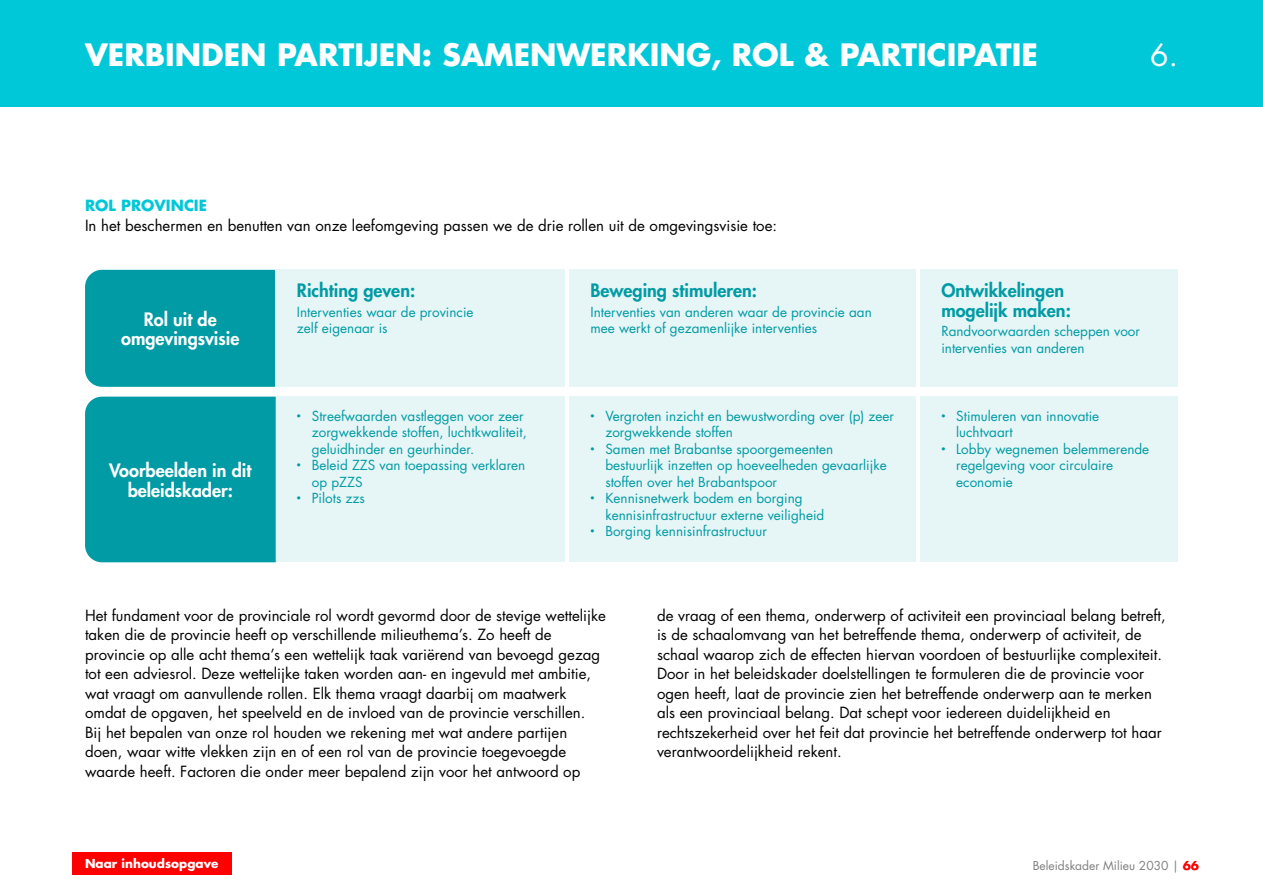
<style>
.page{position:relative;width:1263px;height:893px;background:#fff}
.page>*{position:absolute;margin:0;border:0;box-sizing:border-box;transform-origin:0 0}
.KOP_HS_vervolg{font:700 30px "Futura Std";color:#fff}
.KOP_HS_vervolg-2{font:30px "Futura Std";color:#fff}
.t1{font:800 18px/19.5px "Futura Std";color:#009ba4}
.t2{font:800 18px/19.5px "Futura Std";color:#fff;text-align:center}
.PLATTE_TEKST{font:15px/19.5px "Futura Std";color:#000}
.t3{font:700 15px "Futura Std";color:#00c8d8}
.t4{font:13.5px/16.5px "Futura Std";color:#009ba4}
.t5{font:12px "Futura Std";color:#808080}
.t6{font:700 12px "Futura Std";color:#fff}
.s1{font-family:"Futura";font-weight:800;font-stretch:condensed}
.s2{font-weight:700;color:#f00}
</style>
<div class="page">
<div style="left:72px;top:852px;width:159px;height:22px;background:#f00"></div>
<div style="left:0;top:0;width:1263px;height:106px;background:#00c8d8"></div>
<div style="left:85px;top:270px;width:191px;height:117px;background:#009ba4"></div>
<div style="left:276px;top:270px;width:289px;height:117px;background:#e6f5f6"></div>
<div style="left:920px;top:270px;width:258px;height:117px;background:#e6f5f6"></div>
<div style="left:569px;top:270px;width:346px;height:117px;background:#e6f5f6"></div>
<div style="left:276px;top:397px;width:289px;height:165px;background:#e6f5f6"></div>
<div style="left:920px;top:397px;width:258px;height:165px;background:#e6f5f6"></div>
<div style="left:569px;top:397px;width:346px;height:165px;background:#e6f5f6"></div>
<div style="left:85px;top:397px;width:191px;height:165px;background:#009ba4"></div>
<p class="KOP_HS_vervolg" style="left:85px;top:34px;width:954px">VERBINDEN PARTIJEN: SAMENWERKING, ROL &amp; PARTICIPATIE</p>
<p class="KOP_HS_vervolg-2" style="left:1150px;top:35px;width:29px">6.</p>
<h1 class="t3" style="left:85px;top:196px;width:123px">ROL PROVINCIE</h1>
<p class="PLATTE_TEKST" style="left:85px;top:216px;width:694px">In het beschermen en benutten van onze leefomgeving passen we de drie rollen uit de omgevingsvisie toe:</p>
<h3 class="t2" style="left:121px;top:310px;width:120px">Rol uit de omgevingsvisie</h3>
<h3 class="t1" style="left:297px;top:281px;width:120px">Richting geven:</h3>
<h3 class="t4" style="left:297px;top:304px;width:178px">Interventies waar de provincie zelf eigenaar is</h3>
<h3 class="t1" style="left:590px;top:281px;width:168px">Beweging stimuleren:</h3>
<h3 class="t4" style="left:590px;top:304px;width:283px">Interventies van anderen waar de provincie aan mee werkt of gezamenlijke interventies</h3>
<h3 class="t1" style="left:941px;top:281px;width:131px">Ontwikkelingen mogelijk maken:</h3>
<h3 class="t4" style="left:941px;top:323px;width:200px">Randvoorwaarden scheppen voor interventies van anderen</h3>
<h3 class="t2" style="left:109px;top:461px;width:144px">Voorbeelden in dit beleidskader:</h3>
<p class="t4" style="left:312px;top:407px;width:217px;text-indent:-15px"><span class="s1">·</span> Streefwaarden vastleggen voor zeer zorgwekkende stoffen, luchtkwaliteit, geluidhinder en geurhinder.</p>
<p class="t4" style="left:312px;top:457px;width:215px;text-indent:-15px"><span class="s1">·</span> Beleid ZZS van toepassing verklaren op pZZS</p>
<p class="t4" style="left:297px;top:490px;width:70px"><span class="s1">·</span> Pilots zzs</p>
<p class="t4" style="left:605px;top:407px;width:290px;text-indent:-15px"><span class="s1">·</span> Vergroten inzicht en bewustwording over (p) zeer zorgwekkende stoffen</p>
<p class="t4" style="left:605px;top:440px;width:283px;text-indent:-15px"><span class="s1">·</span> Samen met Brabantse spoorgemeenten bestuurlijk inzetten op hoeveelheden gevaarlijke stoffen over het Brabantspoor</p>
<p class="t4" style="left:605px;top:490px;width:221px;text-indent:-15px"><span class="s1">·</span> Kennisnetwerk bodem en borging kennisinfrastructuur externe veiligheid</p>
<p class="t4" style="left:590px;top:523px;width:178px"><span class="s1">·</span> Borging kennisinfrastructuur</p>
<p class="t4" style="left:956px;top:407px;width:145px;text-indent:-15px"><span class="s1">·</span> Stimuleren van innovatie luchtvaart</p>
<p class="t4" style="left:956px;top:440px;width:195px;text-indent:-15px"><span class="s1">·</span> Lobby wegnemen belemmerende regelgeving voor circulaire economie</p>
<p class="PLATTE_TEKST" style="left:85px;top:606px;width:522px">Het fundament voor de provinciale rol wordt gevormd door de stevige wettelijke taken die de provincie heeft op verschillende milieuthema’s. Zo heeft de provincie op alle acht thema’s een wettelijk taak variërend van bevoegd gezag tot een adviesrol. Deze wettelijke taken worden aan- en ingevuld met ambitie, wat vraagt om aanvullende rollen. Elk thema vraagt daarbij om maatwerk omdat de opgaven, het speelveld en de invloed van de provincie verschillen.<br>Bij het bepalen van onze rol houden we rekening met wat andere partijen doen, waar witte vlekken zijn en of een rol van de provincie toegevoegde waarde heeft. Factoren die onder meer bepalend zijn voor het antwoord op</p>
<p class="PLATTE_TEKST" style="left:657px;top:606px;width:510px">de vraag of een thema, onderwerp of activiteit een provinciaal belang betreft, is de schaalomvang van het betreffende thema, onderwerp of activiteit, de schaal waarop zich de effecten hiervan voordoen of bestuurlijke complexiteit.<br>Door in het beleidskader doelstellingen te formuleren die de provincie voor ogen heeft, laat de provincie zien het betreffende onderwerp aan te merken als een provinciaal belang. Dat schept voor iedereen duidelijkheid en rechtszekerheid over het feit dat provincie het betreffende onderwerp tot haar verantwoordelijkheid rekent.</p>
<p class="t6" style="left:85px;top:855px;width:135px">Naar inhoudsopgave</p>
<p class="t5" style="left:1033px;top:857px;width:168px">Beleidskader Milieu 2030 | <span class="s2">66</span></p>
</div>
